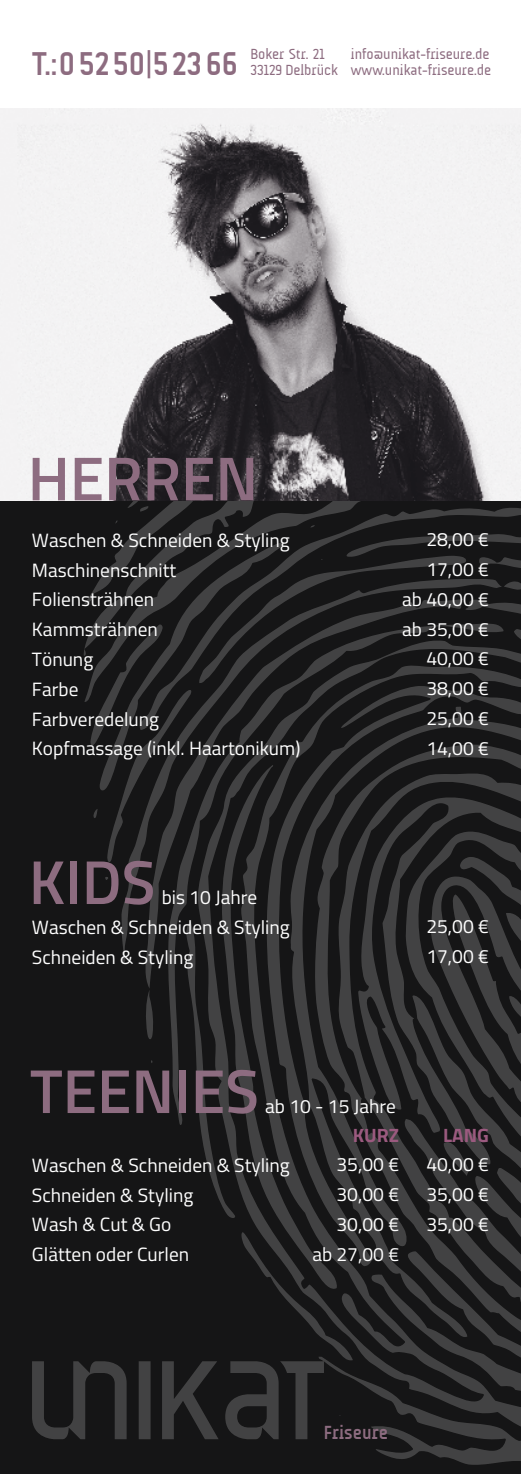
<style>
.page{position:relative;width:521px;height:1474px;background:#fff}
.page>*{position:absolute;margin:0;border:0;box-sizing:border-box;transform-origin:0 0}
.t1{font:600 61.95px "Titillium";color:#8d6c80}
.t2{font:700 33.43px "A Udimat";letter-spacing:.06em;color:#8d6c80}
.t3{font:19.25px/29.8px "Titillium";color:#fff}
.t4{font:700 19.25px "Titillium";color:#9b5a7f}
.t5{font:700 19.25px "A Udimat";letter-spacing:.01em;color:#8d6c80}
.t6{font:14.88px/15.8px "A Udimat";color:#8d6c80}
</style>
<div class="page">
<div style="left:0;top:500px;width:521px;height:973px;background:#151516"></div>
<svg style="left:442px;top:508px;width:79px;height:9px"></svg>
<svg style="left:90px;top:656px;width:31px;height:91px"></svg>
<svg style="left:121px;top:579px;width:400px;height:384px"></svg>
<svg style="left:442px;top:534px;width:79px;height:34px"></svg>
<svg style="left:93px;top:809px;width:5px;height:9px"></svg>
<svg style="left:200px;top:1127px;width:321px;height:338px"></svg>
<svg style="left:144px;top:599px;width:377px;height:440px"></svg>
<svg style="left:257px;top:685px;width:264px;height:546px"></svg>
<svg style="left:84px;top:500px;width:358px;height:156px"></svg>
<svg style="left:167px;top:623px;width:337px;height:504px"></svg>
<svg style="left:313px;top:741px;width:208px;height:676px"></svg>
<svg style="left:405px;top:830px;width:116px;height:26px"></svg>
<svg style="left:404px;top:856px;width:117px;height:505px"></svg>
<img style="left:0;top:108px;width:521px;height:392px">
<svg style="left:32px;top:1361px;width:95px;height:78px"></svg>
<svg style="left:139px;top:1361px;width:12px;height:78px"></svg>
<svg style="left:162px;top:1361px;width:57px;height:78px"></svg>
<svg style="left:225px;top:1231px;width:128px;height:208px"></svg>
<h2 class="t2" style="left:33px;top:45px;width:206px">T.: 05250|52366</h2>
<p class="t6" style="left:250px;top:46px;width:89px">Boker Str. 21<br>33129 Delbrück</p>
<p class="t6" style="left:351px;top:46px;width:140px">info@unikat-friseure.de</p>
<p class="t6" style="left:351px;top:62px;width:142px">www.unikat-friseure.de</p>
<h1 class="t1" style="left:28px;top:432px;width:232px">HERREN</h1>
<p class="t3" style="left:32px;top:524px;width:270px">Waschen &amp; Schneiden &amp; Styling<br>Maschinenschnitt<br>Foliensträhnen<br>Kammsträhnen<br>Tönung<br>Farbe<br>Farbveredelung<br>Kopfmassage (inkl. Haartonikum)</p>
<h1 class="t1" style="left:29px;top:835px;width:128px">KIDS</h1>
<p class="t3" style="left:162px;top:881px;width:97px">bis 10 Jahre</p>
<p class="t3" style="left:32px;top:911px;width:259px">Waschen &amp; Schneiden &amp; Styling<br>Schneiden &amp; Styling</p>
<p class="t3" style="left:402px;top:524px;width:88px;text-align:right">28,00 €<br>17,00 € ab 40,00 € ab 35,00 €<br>40,00 €<br>38,00 €<br>25,00 €<br>14,00 €</p>
<p class="t3" style="left:426px;top:910px;width:64px">25,00 €<br>17,00 €</p>
<h1 class="t1" style="left:30px;top:1044px;width:231px">TEENIES</h1>
<p class="t3" style="left:265px;top:1090px;width:132px">ab 10 - 15 Jahre</p>
<p class="t3" style="left:32px;top:1149px;width:259px">Waschen &amp; Schneiden &amp; Styling<br>Schneiden &amp; Styling<br>Wash &amp; Cut &amp; Go<br>Glätten oder Curlen</p>
<p class="t4" style="left:353px;top:1120px;width:48px">KURZ</p>
<p class="t3" style="left:312px;top:1148px;width:88px;text-align:right">35,00 €<br>30,00 €<br>30,00 € ab 27,00 €</p>
<p class="t4" style="left:443px;top:1120px;width:47px">LANG</p>
<p class="t3" style="left:426px;top:1148px;width:64px;text-align:justify">40,00 € 35,00 € 35,00 €</p>
<p class="t5" style="left:324px;top:1421px;width:65px">Friseure</p>
</div>
